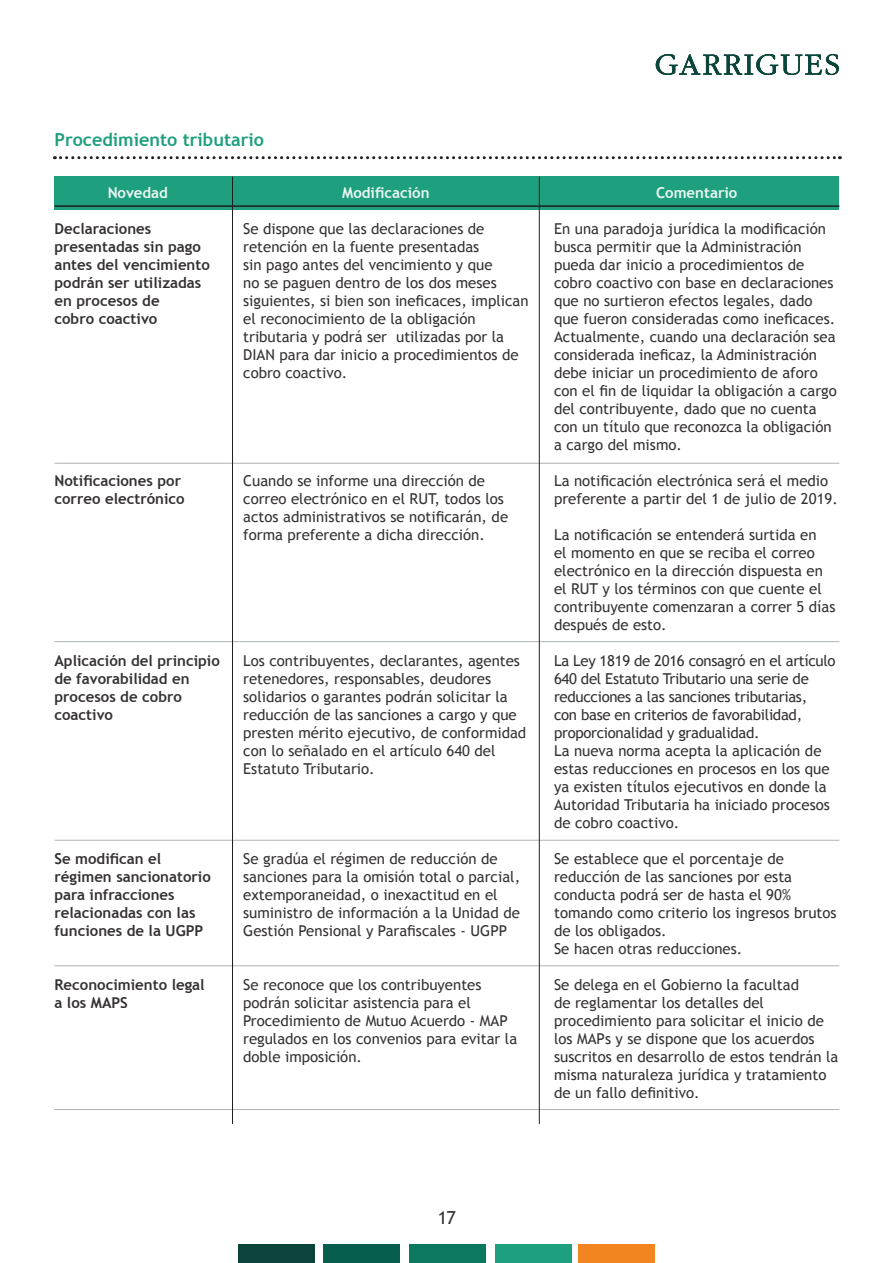
<style>
.page{position:relative;width:893px;height:1263px;background:#fff}
.page>*{position:absolute;margin:0;border:0;box-sizing:border-box;transform-origin:0 0}
.t1{font:700 18px "Trebuchet MS";color:#1e9f7e}
.t2{font:18px "Trebuchet MS";color:#231f20}
.t3{font:15px/18px "Trebuchet MS";color:#231f20}
.t4{font:15px/18px "Trebuchet MS";letter-spacing:-.02em;color:#231f20}
.t5{font:700 15px/18px "Trebuchet MS";color:#231f20}
.t6{font:700 15px "Trebuchet MS";color:#fff}
</style>
<div class="page">
<div style="left:579px;top:1244px;width:76px;height:19px;background:#f38520"></div>
<div style="left:495px;top:1244px;width:77px;height:19px;background:#1e9f7e"></div>
<div style="left:410px;top:1244px;width:76px;height:19px;background:#0c785e"></div>
<div style="left:324px;top:1244px;width:76px;height:19px;background:#075e4e"></div>
<div style="left:238px;top:1244px;width:76px;height:19px;background:#0a443a"></div>
<svg style="left:656px;top:54px;width:183px;height:21px"></svg>
<div style="left:54px;top:176px;width:785px;height:34px;background:#1e9f7e"></div>
<hr style="left:54px;top:463px;width:785px;height:1px;background:#afb4b4">
<hr style="left:54px;top:641px;width:785px;height:1px;background:#afb4b4">
<hr style="left:54px;top:840px;width:785px;height:1px;background:#afb4b4">
<hr style="left:54px;top:965px;width:785px;height:1px;background:#afb4b4">
<hr style="left:54px;top:1109px;width:785px;height:1px;background:#afb4b4">
<hr style="left:54px;top:205px;width:785px;height:2px;background:#231f20">
<svg style="left:54px;top:156px;width:786px;height:3px"></svg>
<hr style="left:232px;top:176px;width:1px;height:948px;background:#231f20">
<hr style="left:539px;top:176px;width:1px;height:948px;background:#231f20">
<p class="t1" style="left:54px;top:128px;width:211px">Procedimiento tributario</p>
<p class="t6" style="left:108px;top:183px;width:62px">Novedad</p>
<p class="t5" style="left:54px;top:219px;width:157px">Declaraciones presentadas sin pago antes del vencimiento podrán ser utilizadas en procesos de<br>cobro coactivo</p>
<p class="t5" style="left:54px;top:471px;width:132px">Notificaciones por correo electrónico</p>
<p class="t5" style="left:54px;top:651px;width:167px">Aplicación del principio de favorabilidad en procesos de cobro coactivo</p>
<p class="t5" style="left:54px;top:849px;width:158px">Se modifican el régimen sancionatorio para infracciones relacionadas con las funciones de la UGPP</p>
<p class="t5" style="left:54px;top:975px;width:152px">Reconocimiento legal a los MAPS</p>
<p class="t6" style="left:342px;top:183px;width:89px">Modificación</p>
<p class="t6" style="left:656px;top:183px;width:83px">Comentario</p>
<p class="t3" style="left:554px;top:220px;width:284px">En una paradoja jurídica la modificación busca permitir que la Administración pueda dar inicio a procedimientos de cobro coactivo con base en declaraciones que no surtieron efectos legales, dado que fueron consideradas como ineficaces.<br>Actualmente, cuando una declaración sea considerada ineficaz, la Administración debe iniciar un procedimiento de aforo con el fin de liquidar la obligación a cargo del contribuyente, dado que no cuenta con un título que reconozca la obligación a cargo del mismo.</p>
<p class="t3" style="left:554px;top:472px;width:285px">La notificación electrónica será el medio preferente a partir del 1 de julio de 2019.</p>
<p class="t3" style="left:554px;top:526px;width:283px">La notificación se entenderá surtida en<br>el momento en que se reciba el correo electrónico en la dirección dispuesta en el RUT y los términos con que cuente el contribuyente comenzaran a correr 5 días después de esto.</p>
<p class="t4" style="left:554px;top:652px;width:283px">La Ley 1819 de 2016 consagró en el artículo 640 del Estatuto Tributario una serie de reducciones a las sanciones tributarias,<br>con base en criterios de favorabilidad, proporcionalidad y gradualidad.<br>La nueva norma acepta la aplicación de estas reducciones en procesos en los que ya existen títulos ejecutivos en donde la Autoridad Tributaria ha iniciado procesos de cobro coactivo.</p>
<p class="t3" style="left:554px;top:850px;width:284px">Se establece que el porcentaje de reducción de las sanciones por esta conducta podrá ser de hasta el 90% tomando como criterio los ingresos brutos de los obligados.<br>Se hacen otras reducciones.</p>
<p class="t3" style="left:554px;top:976px;width:286px">Se delega en el Gobierno la facultad<br>de reglamentar los detalles del procedimiento para solicitar el inicio de los MAPs y se dispone que los acuerdos suscritos en desarrollo de estos tendrán la misma naturaleza jurídica y tratamiento de un fallo definitivo.</p>
<p class="t3" style="left:243px;top:220px;width:287px">Se dispone que las declaraciones de retención en la fuente presentadas<br>sin pago antes del vencimiento y que<br>no se paguen dentro de los dos meses siguientes, si bien son ineficaces, implican el reconocimiento de la obligación tributaria y podrá ser utilizadas por la DIAN para dar inicio a procedimientos de cobro coactivo.</p>
<p class="t3" style="left:243px;top:472px;width:266px">Cuando se informe una dirección de correo electrónico en el RUT, todos los actos administrativos se notificarán, de forma preferente a dicha dirección.</p>
<p class="t3" style="left:243px;top:652px;width:285px">Los contribuyentes, declarantes, agentes retenedores, responsables, deudores solidarios o garantes podrán solicitar la reducción de las sanciones a cargo y que presten mérito ejecutivo, de conformidad con lo señalado en el artículo 640 del Estatuto Tributario.</p>
<p class="t3" style="left:243px;top:850px;width:278px">Se gradúa el régimen de reducción de sanciones para la omisión total o parcial, extemporaneidad, o inexactitud en el suministro de información a la Unidad de Gestión Pensional y Parafiscales - UGPP</p>
<p class="t3" style="left:243px;top:976px;width:276px">Se reconoce que los contribuyentes podrán solicitar asistencia para el Procedimiento de Mutuo Acuerdo - MAP regulados en los convenios para evitar la doble imposición.</p>
<p class="t2" style="left:437px;top:1206px;width:20px">17</p>
</div>
